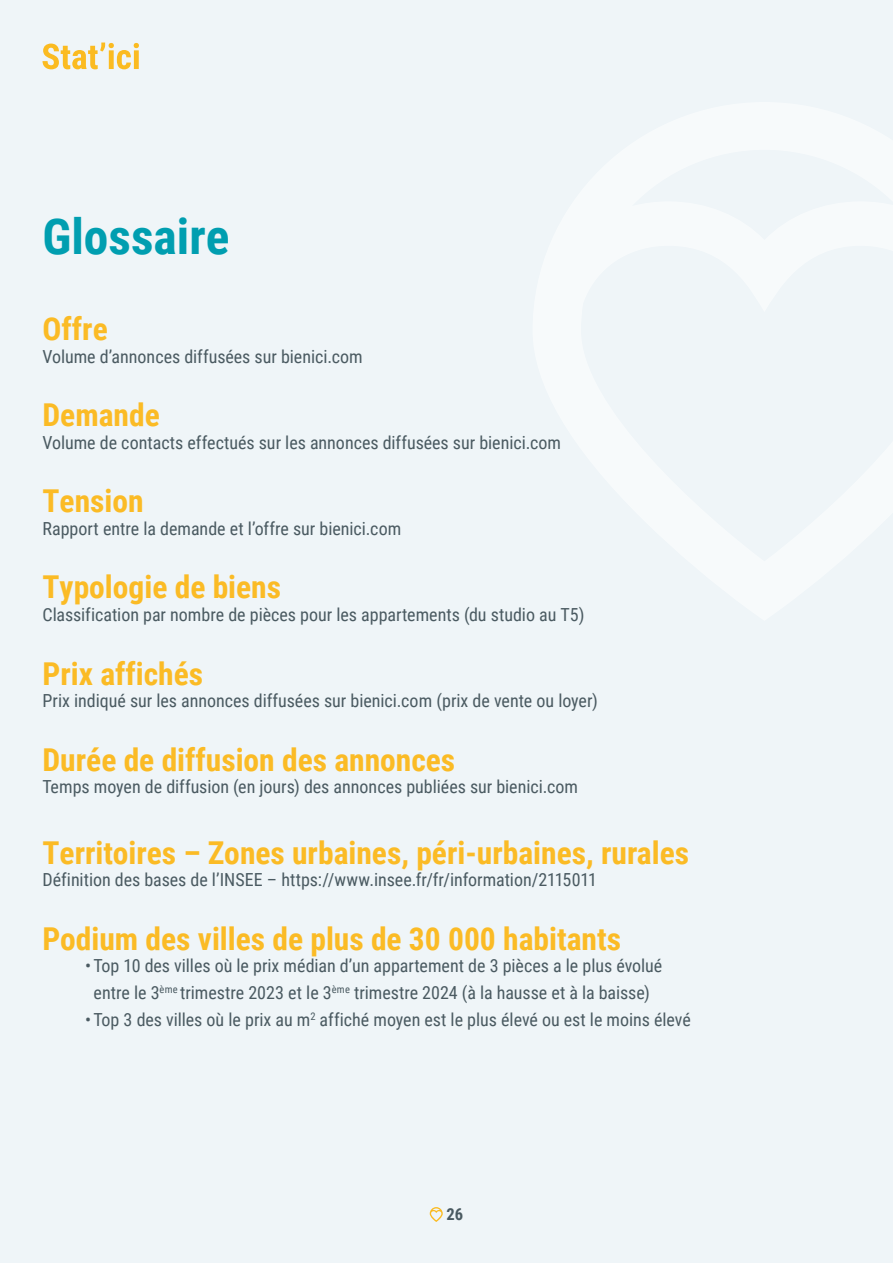
<style>
.page{position:relative;width:893px;height:1263px;background:#eff5f8}
.page>*{position:absolute;margin:0;border:0;box-sizing:border-box;transform-origin:0 0}
.t1{font:700 49.5px "Roboto Condensed";color:#009eb0}
.t2{font:700 31.5px "Roboto Condensed";color:#fbbb25}
.t3{font:18px/27px "Roboto Condensed";color:#4a5a61;text-align:center}
.t4{font:700 16.5px "Roboto Condensed";color:#4a5a61}
</style>
<div class="page">
<svg style="left:43px;top:43px;width:96px;height:26px"></svg>
<svg style="left:430px;top:1207px;width:13px;height:15px"></svg>
<h1 class="t1" style="left:43px;top:202px;width:188px">Glossaire</h1>
<h2 class="t2" style="left:43px;top:307px;width:67px">Offre</h2>
<p class="t3" style="left:43px;top:342px;width:322px">Volume d’annonces diffusées sur bienici.com</p>
<h2 class="t2" style="left:43px;top:393px;width:119px">Demande</h2>
<p class="t3" style="left:43px;top:428px;width:520px">Volume de contacts effectués sur les annonces diffusées sur bienici.com</p>
<h2 class="t2" style="left:43px;top:479px;width:103px">Tension</h2>
<p class="t3" style="left:43px;top:514px;width:360px">Rapport entre la demande et l’offre sur bienici.com</p>
<h2 class="t2" style="left:43px;top:565px;width:240px">Typologie de biens</h2>
<p class="t3" style="left:43px;top:600px;width:543px">Classification par nombre de pièces pour les appartements (du studio au T5)</p>
<h2 class="t2" style="left:43px;top:651px;width:162px">Prix affichés</h2>
<p class="t3" style="left:43px;top:686px;width:557px">Prix indiqué sur les annonces diffusées sur bienici.com (prix de vente ou loyer)</p>
<h2 class="t2" style="left:43px;top:737px;width:414px">Durée de diffusion des annonces</h2>
<p class="t3" style="left:43px;top:772px;width:537px">Temps moyen de diffusion (en jours) des annonces publiées sur bienici.com</p>
<h2 class="t2" style="left:43px;top:831px;width:648px">Territoires – Zones urbaines, péri-urbaines, rurales</h2>
<p class="t3" style="left:43px;top:866px;width:556px">Définition des bases de l’INSEE – https://www.insee.fr/fr/information/2115011</p>
<h2 class="t2" style="left:43px;top:917px;width:580px">Podium des villes de plus de 30 000 habitants</h2>
<p class="t3" style="left:85px;top:952px;width:579px">• Top 10 des villes où le prix médian d’un appartement de 3 pièces a le plus évolué entre le 3<sup>ème</sup> trimestre 2023 et le 3<sup>ème</sup> trimestre 2024 (à la hausse et à la baisse)</p>
<p class="t3" style="left:85px;top:1006px;width:607px">• Top 3 des villes où le prix au m<sup>2</sup> affiché moyen est le plus élevé ou est le moins élevé</p>
<p class="t4" style="left:447px;top:1203px;width:18px">26</p>
</div>
